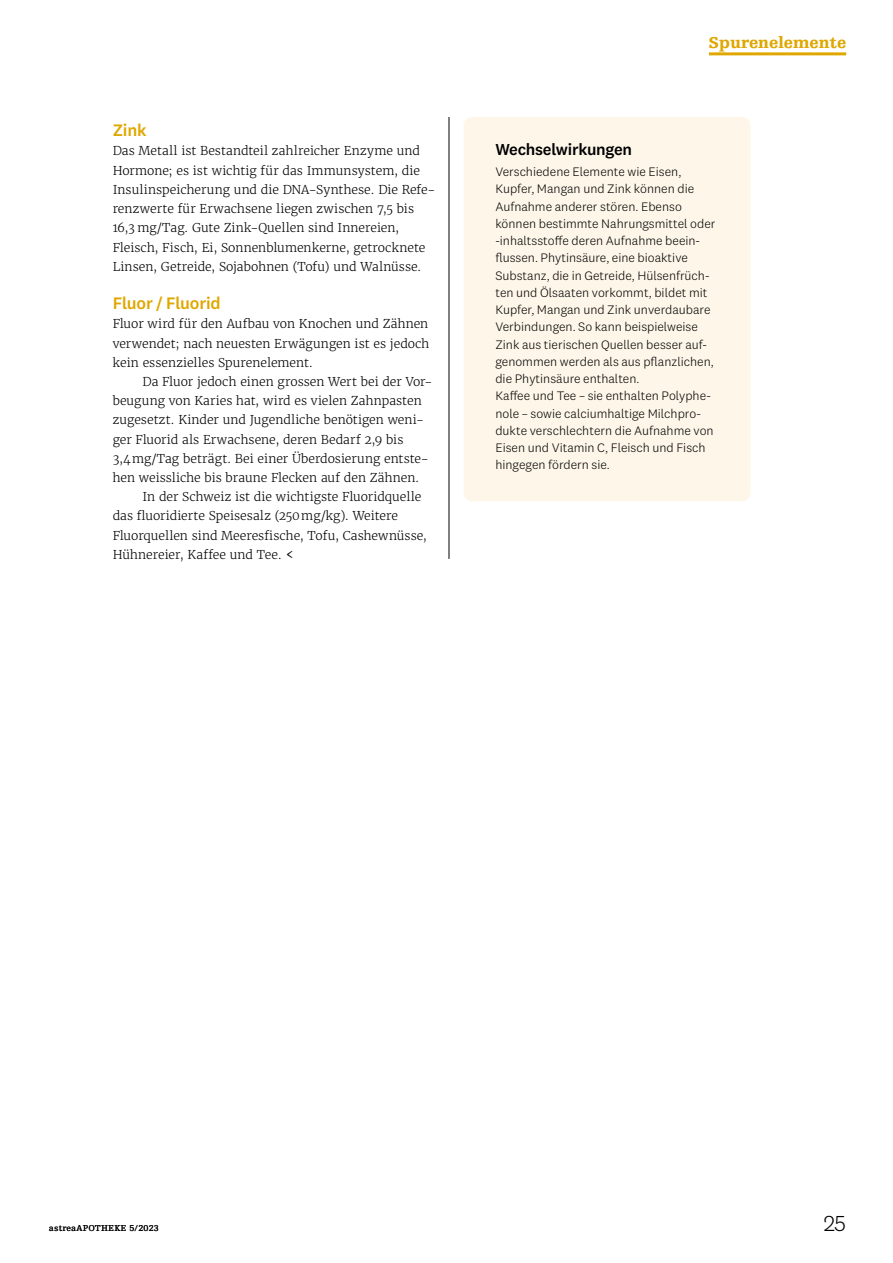
<style>
.page{position:relative;width:893px;height:1263px;background:#fff}
.page>*{position:absolute;margin:0;border:0;box-sizing:border-box;transform-origin:0 0}
.t1{font:300 22.5px "National 2";color:#000}
.t2{font:500 17.25px "National 2";letter-spacing:-.015em;color:#dfa700}
.t3{font:500 16.5px "National 2";letter-spacing:-.015em;color:#000}
.t4{font:900 16.5px "Egyptienne FLT Std";color:#dfa700}
.t5{font:300 12.75px/17.2px "National 2";color:#000}
.t6{font:300 12.15px/19.2px "Merriweather";color:#000}
.t7{font:9px "Egyptienne FLT Std";letter-spacing:.02em;color:#000}
.s1{font-size:15px}
</style>
<div class="page">
<hr style="left:709px;top:52px;width:137px;height:3px;background:#dfa700">
<hr style="left:449px;top:117px;width:1px;height:442px;background:#000">
<div style="left:463px;top:117px;width:287px;height:384px;background:#fdf6e9;border-radius:9px"></div>
<h2 class="t2" style="left:113px;top:120px;width:35px">Zink</h2>
<p class="t6" style="left:113px;top:142px;width:324px">Das Metall ist Bestandteil zahlreicher Enzyme und Hormone; es ist wichtig für das Immunsystem, die Insulinspeicherung und die DNA-Synthese. Die Refe&shy;renzwerte für Erwachsene liegen zwischen 7,5 bis 16,3 mg/Tag. Gute Zink-Quellen sind Innereien, Fleisch, Fisch, Ei, Sonnenblumenkerne, getrocknete Linsen, Getreide, Sojabohnen (Tofu) und Walnüsse.</p>
<h2 class="t2" style="left:113px;top:293px;width:109px">Fluor / Fluorid</h2>
<p class="t6" style="left:113px;top:314px;width:318px;text-align:justify">Fluor wird für den Aufbau von Knochen und Zähnen verwendet; nach neuesten Erwägungen ist es jedoch kein essenzielles Spurenelement.</p>
<p class="t6" style="left:142px;top:372px;width:289px">Da Fluor jedoch einen grossen Wert bei der Vor-</p>
<p class="t6" style="left:113px;top:391px;width:311px">beugung von Karies hat, wird es vielen Zahnpasten</p>
<p class="t6" style="left:113px;top:410px;width:313px">zugesetzt. Kinder und Jugendliche benötigen weni-</p>
<p class="t6" style="left:113px;top:430px;width:292px">ger Fluorid als Erwachsene, deren Bedarf 2,9 bis</p>
<p class="t6" style="left:113px;top:449px;width:318px">3,4mg/Tag beträgt. Bei einer Überdosierung entste-</p>
<p class="t6" style="left:113px;top:468px;width:308px">hen weissliche bis braune Flecken auf den Zähnen.</p>
<p class="t6" style="left:142px;top:487px;width:280px">In der Schweiz ist die wichtigste Fluoridquelle</p>
<p class="t6" style="left:113px;top:506px;width:287px">das fluoridierte Speisesalz (250mg/kg). Weitere</p>
<p class="t6" style="left:113px;top:526px;width:316px">Fluorquellen sind Meeresfische, Tofu, Cashewnüsse,</p>
<p class="t6" style="left:113px;top:545px;width:183px">Hühnereier, Kaffee und Tee. <span class="s1">‹</span></p>
<h3 class="t4" style="left:709px;top:34px;width:139px">Spurenelemente</h3>
<h3 class="t3" style="left:495px;top:139px;width:138px">Wechselwirkungen</h3>
<p class="t5" style="left:495px;top:163px;width:222px">Verschiedene Elemente wie Eisen, Kupfer, Mangan und Zink können die Aufnahme anderer stören. Ebenso können bestimmte Nahrungsmittel oder -inhaltsstoffe deren Aufnahme beein&shy;flussen. Phytinsäure, eine bioaktive Substanz, die in Getreide, Hülsenfrüch&shy;ten und Ölsaaten vorkommt, bildet mit Kupfer, Mangan und Zink unverdaubare Verbindungen. So kann beispielweise Zink aus tierischen Quellen besser auf&shy;genommen werden als aus pflanzlichen, die Phytinsäure enthalten.<br>Kaffee und Tee – sie enthalten Polyphe&shy;nole – sowie calciumhaltige Milchpro&shy;dukte verschlechtern die Aufnahme von Eisen und Vitamin C, Fleisch und Fisch hingegen fördern sie.</p>
<p class="t7" style="left:49px;top:1223px;width:111px">astreaAPOTHEKE 5/2023</p>
<h1 class="t1" style="left:824px;top:1211px;width:24px">25</h1>
</div>
